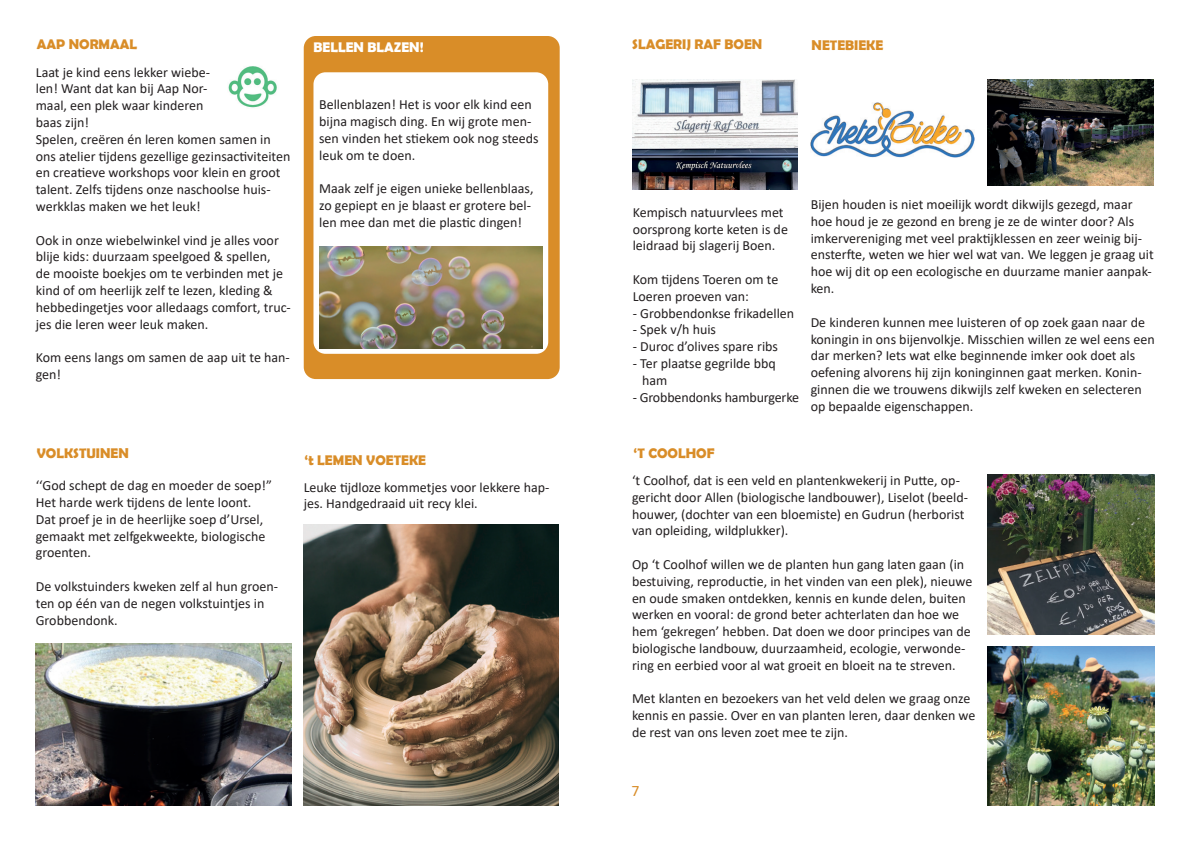
<style>
.page{position:relative;width:1191px;height:842px;background:#fff}
.page>*{position:absolute;margin:0;border:0;box-sizing:border-box;transform-origin:0 0}
.t1{font:15.9px "Calibri";color:#d98d28}
.t2{font:14px/16.8px "Calibri";color:#231f20}
.t3{font:700 14px "Berlin Sans FB Demi";color:#d98d28}
.t4{font:700 14px "Berlin Sans FB Demi";color:#fff}
</style>
<div class="page">
<div style="left:304px;top:36px;width:255px;height:343px;background:#d98d28;border-radius:12px"></div>
<div style="left:313px;top:72px;width:235px;height:282px;background:#fff;border-radius:12px"></div>
<img style="left:632px;top:79px;width:166px;height:110px">
<img style="left:228px;top:66px;width:49px;height:42px">
<img style="left:36px;top:643px;width:256px;height:163px">
<img style="left:319px;top:247px;width:223px;height:101px">
<img style="left:304px;top:524px;width:255px;height:282px">
<img style="left:810px;top:102px;width:164px;height:55px">
<img style="left:988px;top:80px;width:165px;height:106px">
<img style="left:988px;top:474px;width:167px;height:160px">
<img style="left:988px;top:646px;width:167px;height:160px">
<p class="t3" style="left:37px;top:36px;width:102px">AAP NORMAAL</p>
<p class="t3" style="left:632px;top:36px;width:132px">SLAGERIJ RAF BOEN</p>
<p class="t2" style="left:36px;top:63px;width:176px">Laat je kind eens lekker wiebe&shy;len! Want dat kan bij Aap Nor&shy;maal, een plek waar kinderen</p>
<p class="t2" style="left:36px;top:114px;width:55px">baas zijn!</p>
<p class="t2" style="left:36px;top:130px;width:256px">Spelen, creëren én leren komen samen in ons atelier tijdens gezellige gezinsactiviteiten en creatieve workshops voor klein en groot talent. Zelfs tijdens onze naschoolse huis&shy;werkklas maken we het leuk!</p>
<p class="t2" style="left:36px;top:231px;width:257px">Ook in onze wiebelwinkel vind je alles voor blije kids: duurzaam speelgoed &amp; spellen,<br>de mooiste boekjes om te verbinden met je kind of om heerlijk zelf te lezen, kleding &amp; hebbedingetjes voor alledaags comfort, truc&shy;jes die leren weer leuk maken.</p>
<p class="t2" style="left:36px;top:349px;width:255px">Kom eens langs om samen de aap uit te han&shy;gen!</p>
<p class="t4" style="left:313px;top:39px;width:112px">BELLEN BLAZEN!</p>
<p class="t3" style="left:811px;top:37px;width:73px">NETEBIEKE</p>
<p class="t2" style="left:319px;top:96px;width:221px">Bellenblazen! Het is voor elk kind een bijna magisch ding. En wij grote men&shy;sen vinden het stiekem ook nog steeds leuk om te doen.</p>
<p class="t2" style="left:319px;top:180px;width:216px">Maak zelf je eigen unieke bellenblaas, zo gepiept en je blaast er grotere bel&shy;len mee dan met die plastic dingen!</p>
<p class="t2" style="left:810px;top:196px;width:344px">Bijen houden is niet moeilijk wordt dikwijls gezegd, maar hoe houd je ze gezond en breng je ze de winter door? Als imkervereniging met veel praktijklessen en zeer weinig bij&shy;ensterfte, weten we hier wel wat van. We leggen je graag uit hoe wij dit op een ecologische en duurzame manier aanpak&shy;ken.</p>
<p class="t2" style="left:810px;top:313px;width:345px">De kinderen kunnen mee luisteren of op zoek gaan naar de koningin in ons bijenvolkje. Misschien willen ze wel eens een dar merken? Iets wat elke beginnende imker ook doet als oefening alvorens hij zijn koninginnen gaat merken. Konin&shy;ginnen die we trouwens dikwijls zelf kweken en selecteren op bepaalde eigenschappen.</p>
<p class="t2" style="left:632px;top:203px;width:157px">Kempisch natuurvlees met oorsprong korte keten is de leidraad bij slagerij Boen.</p>
<p class="t2" style="left:632px;top:271px;width:147px">Kom tijdens Toeren om te<br>Loeren proeven van:</p>
<p class="t2" style="left:632px;top:304px;width:163px">- Grobbendonkse frikadellen</p>
<p class="t2" style="left:632px;top:321px;width:85px">- Spek v/h huis</p>
<p class="t2" style="left:632px;top:338px;width:147px">- Duroc d’olives spare ribs</p>
<p class="t2" style="left:642px;top:355px;width:135px;text-indent:-9px">- Ter plaatse gegrilde bbq ham</p>
<p class="t2" style="left:632px;top:388px;width:168px">- Grobbendonks hamburgerke</p>
<p class="t3" style="left:37px;top:445px;width:94px">VOLKSTUINEN</p>
<p class="t2" style="left:36px;top:477px;width:238px">‘‘God schept de dag en moeder de soep!”</p>
<p class="t2" style="left:36px;top:494px;width:231px">Het harde werk tijdens de lente loont.<br>Dat proef je in de heerlijke soep d’Ursel, gemaakt met zelfgekweekte, biologische groenten.</p>
<p class="t2" style="left:36px;top:578px;width:244px">De volkstuinders kweken zelf al hun groen&shy;ten op één van de negen volkstuintjes in<br>Grobbendonk.</p>
<p class="t3" style="left:305px;top:452px;width:123px">‘t LEMEN VOETEKE</p>
<p class="t2" style="left:304px;top:478px;width:247px">Leuke tijdloze kommetjes voor lekkere hap&shy;jes. Handgedraaid uit recy klei.</p>
<p class="t3" style="left:633px;top:445px;width:82px">‘T COOLHOF</p>
<p class="t2" style="left:632px;top:471px;width:337px">‘t Coolhof, dat is een veld en plantenkwekerij in Putte, op&shy;gericht door Allen (biologische landbouwer), Liselot (beeld&shy;houwer, (dochter van een bloemiste) en Gudrun (herborist van opleiding, wildplukker).</p>
<p class="t2" style="left:632px;top:555px;width:342px">Op ‘t Coolhof willen we de planten hun gang laten gaan (in bestuiving, reproductie, in het vinden van een plek), nieuwe en oude smaken ontdekken, kennis en kunde delen, buiten werken en vooral: de grond beter achterlaten dan hoe we hem ‘gekregen’ hebben. Dat doen we door principes van de biologische landbouw, duurzaamheid, ecologie, verwonde&shy;ring en eerbied voor al wat groeit en bloeit na te streven.</p>
<p class="t2" style="left:632px;top:690px;width:345px">Met klanten en bezoekers van het veld delen we graag onze kennis en passie. Over en van planten leren, daar denken we de rest van ons leven zoet mee te zijn.</p>
<p class="t1" style="left:631px;top:779px;width:10px">7</p>
</div>
